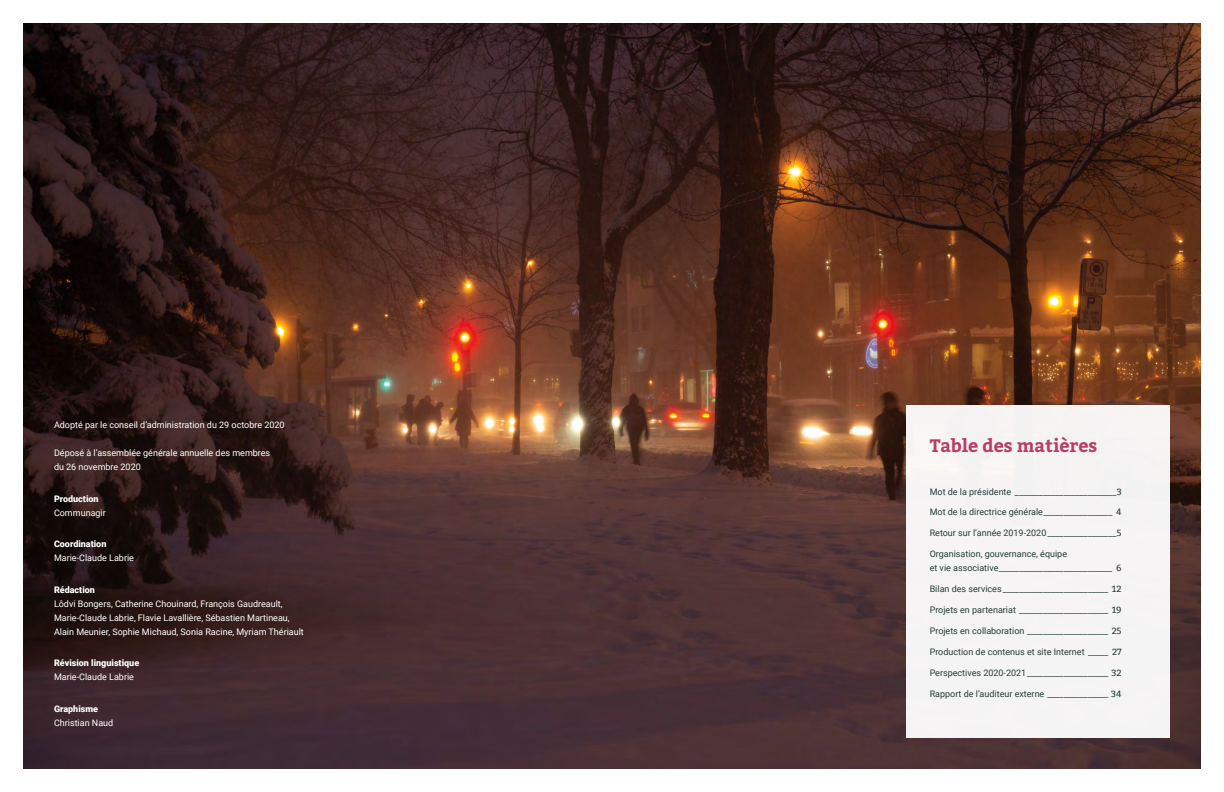
<style>
.page{position:relative;width:1224px;height:792px;background:#fff}
.page>*{position:absolute;margin:0;border:0;box-sizing:border-box;transform-origin:0 0}
.t1{font:700 18px "Bitter";color:#b83d65}
.t2{font:9px/14px "Roboto";color:#263e39}
.t3{font:9px/14px "Roboto";color:#fff}
.t4{font:900 9px "Roboto";color:#fff}
.s1{font-family:"Bitter"}
</style>
<div class="page">
<img style="left:23px;top:23px;width:1178px;height:746px">
<div style="left:906px;top:406px;width:264px;height:332px;background:#f6f4f4"></div>
<p class="t3" style="left:54px;top:417px;width:232px">Adopté par le conseil d’administration du 29 octobre 2020</p>
<p class="t3" style="left:54px;top:445px;width:218px">Déposé à l’assemblée générale annuelle des membres du 26 novembre 2020</p>
<p class="t4" style="left:54px;top:492px;width:46px">Production</p>
<p class="t3" style="left:54px;top:505px;width:53px">Communagir</p>
<p class="t4" style="left:54px;top:538px;width:54px">Coordination</p>
<p class="t3" style="left:54px;top:550px;width:82px">Marie-Claude Labrie</p>
<p class="t4" style="left:54px;top:583px;width:42px">Rédaction</p>
<p class="t3" style="left:54px;top:596px;width:251px">Lôdvi Bongers, Catherine Chouinard, François Gaudreault,<br>Marie-Claude Labrie, Flavie Lavallière, Sébastien Martineau,<br>Alain Meunier, Sophie Michaud, Sonia Racine, Myriam Thériault</p>
<p class="t4" style="left:54px;top:657px;width:87px">Révision linguistique</p>
<p class="t3" style="left:54px;top:669px;width:82px">Marie-Claude Labrie</p>
<p class="t4" style="left:54px;top:702px;width:46px">Graphisme</p>
<p class="t3" style="left:54px;top:715px;width:61px">Christian Naud</p>
<h1 class="t1" style="left:930px;top:435px;width:169px">Table des matières</h1>
<p class="t2" style="left:930px;top:484px;width:193px">Mot de la présidente _________________________<span class="s1">3</span></p>
<p class="t2" style="left:930px;top:505px;width:194px">Mot de la directrice générale_________________ <span class="s1">4</span></p>
<p class="t2" style="left:930px;top:526px;width:193px">Retour sur l’année 2019-2020_________________<span class="s1">5</span></p>
<p class="t2" style="left:930px;top:547px;width:193px">Organisation, gouvernance, équipe<br>et vie associative____________________________ <span class="s1">6</span></p>
<p class="t2" style="left:930px;top:582px;width:193px">Bilan des services__________________________ <span class="s1">12</span></p>
<p class="t2" style="left:930px;top:603px;width:193px">Projets en partenariat ______________________ <span class="s1">19</span></p>
<p class="t2" style="left:930px;top:624px;width:193px">Projets en collaboration ____________________ <span class="s1">25</span></p>
<p class="t2" style="left:930px;top:645px;width:193px">Production de contenus et site Internet _____ <span class="s1">27</span></p>
<p class="t2" style="left:930px;top:666px;width:193px">Perspectives 2020-2021____________________ <span class="s1">32</span></p>
<p class="t2" style="left:930px;top:687px;width:193px">Rapport de l’auditeur externe _______________ <span class="s1">34</span></p>
</div>
